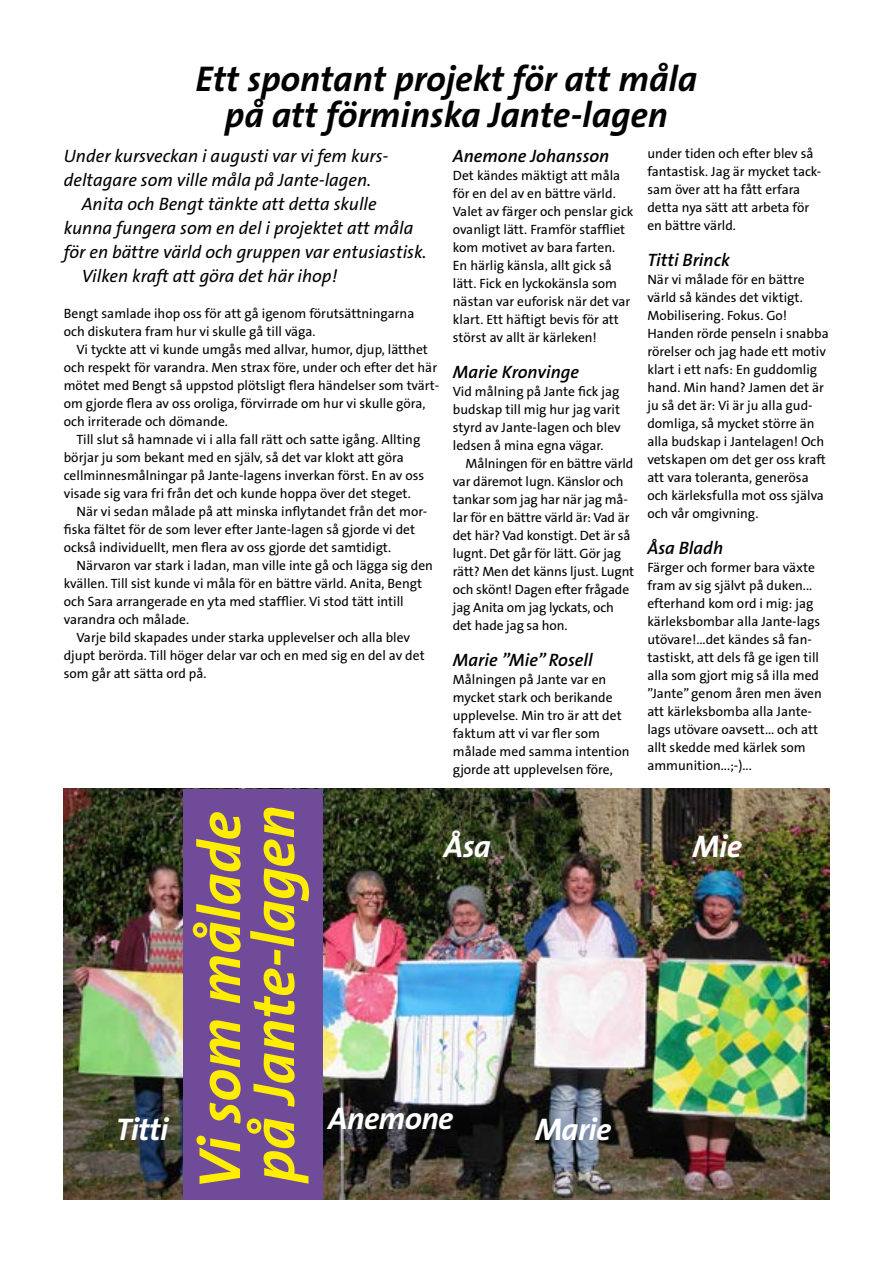
<style>
.page{position:relative;width:893px;height:1263px;background:#fff}
.page>*{position:absolute;margin:0;border:0;box-sizing:border-box;transform-origin:0 0}
.t1{font:italic 700 60px/54px "The Sans B7";color:#ffed00}
.t2{font:italic 700 36px/36px "The Sans B7";color:#000;text-align:center}
.t3{font:italic 700 31.5px "The Sans B7";letter-spacing:-.02em;color:#fff}
.t4{font:italic 18px "The Sans B5 Plain";color:#000}
.t5{font:italic 600 18px "The Sans B6";color:#000}
.t6{font:13.5px/18px "The Sans B5 Plain";color:#000}
</style>
<div class="page">
<img style="left:64px;top:789px;width:765px;height:410px">
<div style="left:184px;top:789px;width:139px;height:410px;background:#6f4b99"></div>
<h2 class="t2" style="left:196px;top:62px;width:503px">Ett spontant projekt för att måla på att förminska Jante-lagen</h2>
<h3 class="t5" style="left:453px;top:146px;width:158px">Anemone Johansson</h3>
<p class="t6" style="left:453px;top:166px;width:182px">Det kändes mäktigt att måla för en del av en bättre värld.<br>Valet av färger och penslar gick ovanligt lätt. Framför staffliet kom motivet av bara farten.<br>En härlig känsla, allt gick så lätt. Fick en lyckokänsla som nästan var euforisk när det var klart. Ett häftigt bevis för att störst av allt är kärleken!</p>
<h3 class="t5" style="left:453px;top:362px;width:128px">Marie Kronvinge</h3>
<p class="t6" style="left:453px;top:382px;width:169px;text-align:justify">Vid målning på Jante fick jag budskap till mig hur jag varit styrd av Jante-lagen och blev ledsen å mina egna vägar.</p>
<p class="t6" style="left:453px;top:454px;width:183px;text-indent:13px">Målningen för en bättre värld var däremot lugn. Känslor och tankar som jag har när jag må&shy;lar för en bättre värld är: Vad är det här? Vad konstigt. Det är så lugnt. Det går för lätt. Gör jag rätt? Men det känns ljust. Lugnt och skönt! Dagen efter frågade jag Anita om jag lyckats, och det hade jag sa hon.</p>
<h3 class="t5" style="left:453px;top:650px;width:141px">Marie ”Mie” Rosell</h3>
<p class="t6" style="left:453px;top:670px;width:178px">Målningen på Jante var en mycket stark och berikande upplevelse. Min tro är att det faktum att vi var fler som målade med samma intention gjorde att upplevelsen före,</p>
<p class="t6" style="left:647px;top:145px;width:175px">under tiden och efter blev så fantastisk. Jag är mycket tack&shy;sam över att ha fått erfara detta nya sätt att arbeta för en bättre värld.</p>
<h3 class="t5" style="left:647px;top:251px;width:84px">Titti Brinck</h3>
<p class="t6" style="left:647px;top:271px;width:183px">När vi målade för en bättre värld så kändes det viktigt.<br>Mobilisering. Fokus. Go!<br>Handen rörde penseln i snabba rörelser och jag hade ett motiv klart i ett nafs: En guddomlig hand. Min hand? Jamen det är ju så det är: Vi är ju alla gud&shy;domliga, så mycket större än alla budskap i Jantelagen! Och vetskapen om det ger oss kraft att vara toleranta, generösa och kärleksfulla mot oss själva och vår omgivning.</p>
<h3 class="t5" style="left:647px;top:539px;width:77px">Åsa Bladh</h3>
<p class="t6" style="left:647px;top:559px;width:176px">Färger och former bara växte fram av sig självt på duken... efterhand kom ord i mig: jag kärleksbombar alla Jante-lags utövare!...det kändes så fan&shy;tastiskt, att dels få ge igen till alla som gjort mig så illa med ”Jante” genom åren men även att kärleksbomba alla Jante&shy;lags utövare oavsett... och att allt skedde med kärlek som ammunition...;-)...</p>
<h3 class="t4" style="left:64px;top:146px;width:326px">Under kursveckan i augusti var vi fem kurs-</h3>
<h3 class="t4" style="left:64px;top:170px;width:309px">deltagare som ville måla på Jante-lagen.</h3>
<h3 class="t4" style="left:82px;top:194px;width:297px">Anita och Bengt tänkte att detta skulle</h3>
<h3 class="t4" style="left:64px;top:218px;width:351px">kunna fungera som en del i projektet att måla</h3>
<h3 class="t4" style="left:64px;top:242px;width:364px">för en bättre värld och gruppen var entusiastisk.</h3>
<h3 class="t4" style="left:82px;top:266px;width:257px">Vilken kraft att göra det här ihop!</h3>
<p class="t6" style="left:64px;top:304px;width:352px">Bengt samlade ihop oss för att gå igenom förutsättningarna och diskutera fram hur vi skulle gå till väga.</p>
<p class="t6" style="left:64px;top:340px;width:377px;text-indent:13px">Vi tyckte att vi kunde umgås med allvar, humor, djup, lätthet och respekt för varandra. Men strax före, under och efter det här mötet med Bengt så uppstod plötsligt flera händelser som tvärt&shy;om gjorde flera av oss oroliga, förvirrade om hur vi skulle göra, och irriterade och dömande.</p>
<p class="t6" style="left:77px;top:430px;width:345px">Till slut så hamnade vi i alla fall rätt och satte igång. Allting</p>
<p class="t6" style="left:64px;top:448px;width:341px">börjar ju som bekant med en själv, så det var klokt att göra</p>
<p class="t6" style="left:64px;top:466px;width:362px">cellminnesmålningar på Jante-lagens inverkan först. En av oss</p>
<p class="t6" style="left:64px;top:484px;width:349px">visade sig vara fri från det och kunde hoppa över det steget.</p>
<p class="t6" style="left:77px;top:502px;width:352px">När vi sedan målade på att minska inflytandet från det mor-</p>
<p class="t6" style="left:64px;top:520px;width:353px">fiska fältet för de som lever efter Jante-lagen så gjorde vi det</p>
<p class="t6" style="left:64px;top:538px;width:329px">också individuellt, men flera av oss gjorde det samtidigt.</p>
<p class="t6" style="left:77px;top:556px;width:358px">Närvaron var stark i ladan, man ville inte gå och lägga sig den</p>
<p class="t6" style="left:64px;top:574px;width:360px">kvällen. Till sist kunde vi måla för en bättre värld. Anita, Bengt</p>
<p class="t6" style="left:64px;top:592px;width:341px">och Sara arrangerade en yta med stafflier. Vi stod tätt intill</p>
<p class="t6" style="left:64px;top:610px;width:127px">varandra och målade.</p>
<p class="t6" style="left:77px;top:628px;width:335px">Varje bild skapades under starka upplevelser och alla blev</p>
<p class="t6" style="left:64px;top:646px;width:362px">djupt berörda. Till höger delar var och en med sig en del av det</p>
<p class="t6" style="left:64px;top:664px;width:144px">som går att sätta ord på.</p>
<h3 class="t3" style="left:116px;top:1113px;width:54px">Titti</h3>
<h1 class="t1" style="left:195px;top:1189px;width:385px;rotate:-90deg">Vi som målade på Jante-lagen</h1>
<h3 class="t3" style="left:444px;top:830px;width:49px">Åsa</h3>
<h3 class="t3" style="left:328px;top:1102px;width:127px">Anemone</h3>
<h3 class="t3" style="left:535px;top:1113px;width:78px">Marie</h3>
<h3 class="t3" style="left:693px;top:830px;width:51px">Mie</h3>
</div>
